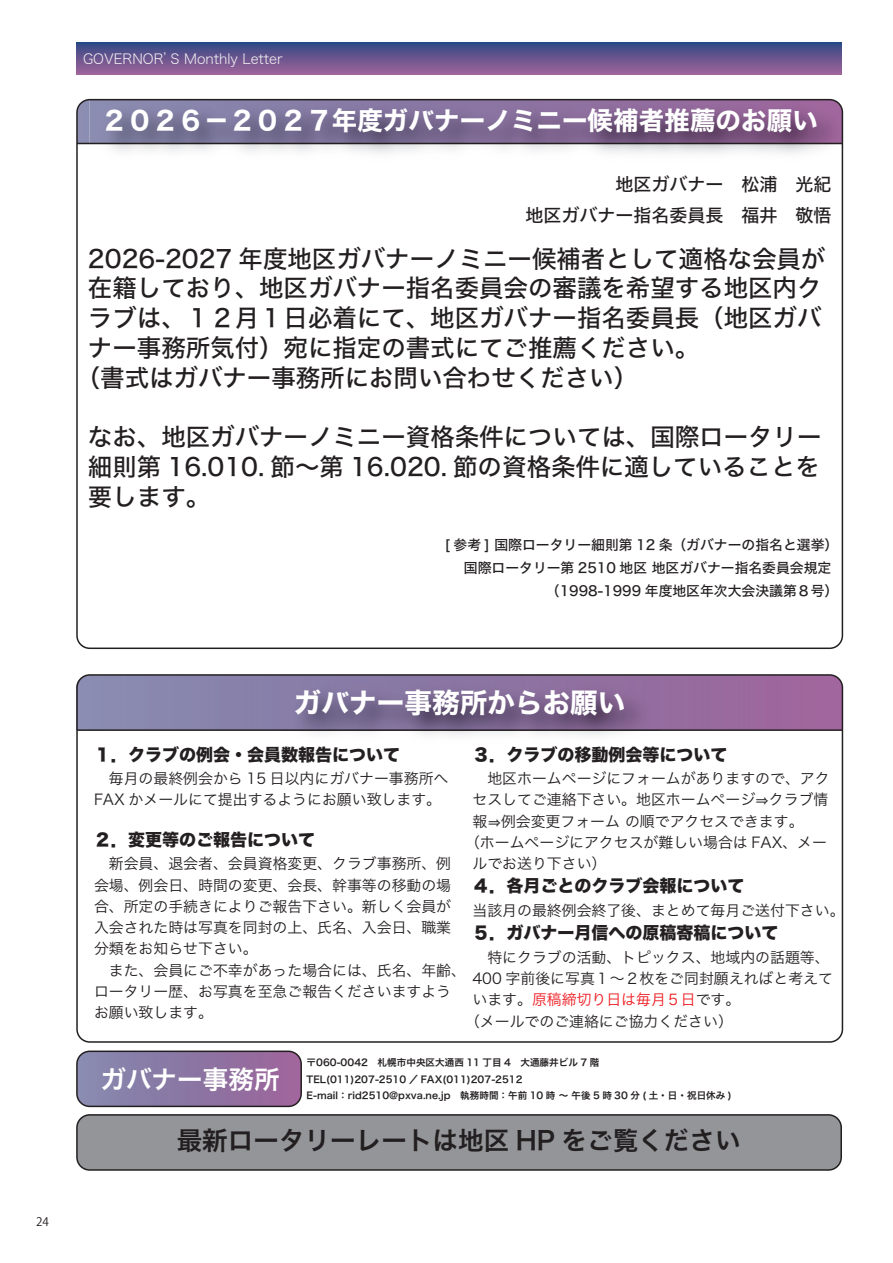
<style>
.page{position:relative;width:893px;height:1263px;background:#fff}
.page>*{position:absolute;margin:0;border:0;box-sizing:border-box;transform-origin:0 0}
.t1{font:27.6px "Hira Kaku Std N W7";color:#fff}
.t2{font:25.5px "Hira Kaku Std N W7";letter-spacing:.005em;color:#fff}
.t3{font:25.5px "Hira Kaku Pro N W6";letter-spacing:.005em;color:#231f20}
.t4{font:25.5px "Hira Kaku Pro N W6";letter-spacing:.005em;color:#fff}
.t5{font:24.45px/29.7px "Hira Kaku Pro N W5";color:#231f20;text-align:justify}
.t6{font:18px/31.5px "Hira Kaku Pro N W5";color:#231f20;text-align:right}
.t7{font:16.95px "Hira Kaku Std N W8";color:#231f20}
.t8{font:14.85px/21.3px "Hira Kaku Pro N W3";color:#231f20}
.t9{font:14.85px "Hira Kaku Pro N W3";color:#ee1d23}
.t10{font:13.8px "Hira Kaku Pro N W5";color:#231f20}
.t11{font:13.8px "Hira Kaku Pro N W2";color:#f2f3f4}
.t12{font:11.7px "Koz Go Pr 6 N";color:#231f20}
.t13{font:9.6px/16.8px "Hira Kaku Pro N W6";letter-spacing:.005em;color:#231f20}
.s1{color:#231f20}
</style>
<div class="page">
<svg style="left:77px;top:43px;width:765px;height:31px;background:#68558f"></svg>
<img style="left:89px;top:98px;width:755px;height:78px">
<hr style="left:77px;top:143px;width:765px;height:1px;background:#231f20">
<img style="left:79px;top:675px;width:763px;height:54px">
<img style="left:282px;top:677px;width:377px;height:59px">
<div style="left:76px;top:674px;width:767px;height:369px;border:2px solid #231f20;border-radius:13px"></div>
<hr style="left:77px;top:729px;width:765px;height:2px;background:#231f20">
<img style="left:77px;top:1053px;width:224px;height:53px">
<div style="left:76px;top:1050px;width:226px;height:57px;border:2px solid #231f20;border-radius:13px"></div>
<div style="left:77px;top:1115px;width:764px;height:55px;background:#939598;border-radius:13px"></div>
<div style="left:76px;top:1114px;width:766px;height:57px;border:2px solid #231f20;border-radius:13px"></div>
<p class="t11" style="left:83px;top:46px;width:201px">GOVERNOR’S Monthly Letter</p>
<h2 class="t2" style="left:101px;top:101px;width:718px">２０２６－２０２７年度ガバナーノミニー候補者推薦のお願い</h2>
<p class="t6" style="left:525px;top:167px;width:307px">地区ガバナー　松浦　光紀<br>地区ガバナー指名委員長　福井　敬悟</p>
<h3 class="t5" style="left:88px;top:242px;width:739px">2026-2027 年度地区ガバナーノミニー候補者として適格な会員が</h3>
<h3 class="t5" style="left:88px;top:272px;width:735px">在籍しており、地区ガバナー指名委員会の審議を希望する地区内ク</h3>
<h3 class="t5" style="left:88px;top:302px;width:735px">ラブは、１２月１日必着にて、地区ガバナー指名委員長（地区ガバ</h3>
<h3 class="t5" style="left:88px;top:331px;width:613px">ナー事務所気付）宛に指定の書式にてご推薦ください。</h3>
<h3 class="t5" style="left:76px;top:361px;width:564px">（書式はガバナー事務所にお問い合わせください）</h3>
<h3 class="t5" style="left:88px;top:421px;width:735px">なお、地区ガバナーノミニー資格条件については、国際ロータリー細則第 16.010. 節～第 16.020. 節の資格条件に適していることを要します。</h3>
<p class="t10" style="left:445px;top:532px;width:395px">[ 参考 ] 国際ロータリー細則第 12 条（ガバナーの指名と選挙）</p>
<p class="t10" style="left:464px;top:555px;width:369px">国際ロータリー第 2510 地区 地区ガバナー指名委員会規定</p>
<p class="t10" style="left:546px;top:579px;width:294px">（1998-1999 年度地区年次大会決議第８号）</p>
<p class="t12" style="left:36px;top:1214px;width:14px">24</p>
<h1 class="t1" style="left:294px;top:681px;width:333px">ガバナー事務所からお願い</h1>
<p class="t7" style="left:94px;top:745px;width:308px">１．クラブの例会・会員数報告について</p>
<p class="t8" style="left:94px;top:767px;width:356px">　毎月の最終例会から 15 日以内にガバナー事務所へ<br>FAX かメールにて提出するようにお願い致します。</p>
<p class="t7" style="left:94px;top:830px;width:223px">２．変更等のご報告について</p>
<p class="t8" style="left:94px;top:852px;width:374px">　新会員、退会者、会員資格変更、クラブ事務所、例会場、例会日、時間の変更、会長、幹事等の移動の場合、所定の手続きによりご報告下さい。新しく会員が入会された時は写真を同封の上、氏名、入会日、職業分類をお知らせ下さい。<br>　また、会員にご不幸があった場合には、氏名、年齢、ロータリー歴、お写真を至急ご報告くださいますようお願い致します。</p>
<p class="t7" style="left:472px;top:745px;width:257px">３．クラブの移動例会等について</p>
<p class="t8" style="left:472px;top:767px;width:359px">　地区ホームページにフォームがありますので、アク</p>
<p class="t8" style="left:472px;top:788px;width:357px">セスしてご連絡下さい。地区ホームページ⇒クラブ情</p>
<p class="t8" style="left:472px;top:809px;width:333px">報⇒例会変更フォーム の順でアクセスできます。</p>
<p class="t8" style="left:465px;top:831px;width:363px">（ホームページにアクセスが難しい場合は FAX、メー</p>
<p class="t8" style="left:472px;top:852px;width:135px">ルでお送り下さい）</p>
<p class="t7" style="left:472px;top:877px;width:274px">４．各月ごとのクラブ会報について</p>
<p class="t8" style="left:472px;top:899px;width:374px">当該月の最終例会終了後、まとめて毎月ご送付下さい。</p>
<p class="t7" style="left:472px;top:923px;width:308px">５．ガバナー月信への原稿寄稿について</p>
<p class="t8" style="left:472px;top:945px;width:359px">　特にクラブの活動、トピックス、地域内の話題等、</p>
<p class="t8" style="left:472px;top:967px;width:362px">400 字前後に写真１～２枚をご同封願えればと考えて</p>
<p class="t9" style="left:472px;top:986px;width:269px"><span class="s1">います。</span>原稿締切り日は毎月５日<span class="s1">です。</span></p>
<p class="t8" style="left:465px;top:1009px;width:269px">（メールでのご連絡にご協力ください）</p>
<h2 class="t4" style="left:100px;top:1056px;width:181px">ガバナー事務所</h2>
<p class="t13" style="left:307px;top:1053px;width:427px">〒060-0042　札幌市中央区大通西 11 丁目 4　大通藤井ビル 7 階<br>TEL(011)207-2510 ／ FAX(011)207-2512<br>E-mail：rid2510@pxva.ne.jp　執務時間：午前 10 時 ～ 午後 5 時 30 分 ( 土・日・祝日休み )</p>
<h2 class="t3" style="left:177px;top:1117px;width:565px">最新ロータリーレートは地区 HP をご覧ください</h2>
</div>
